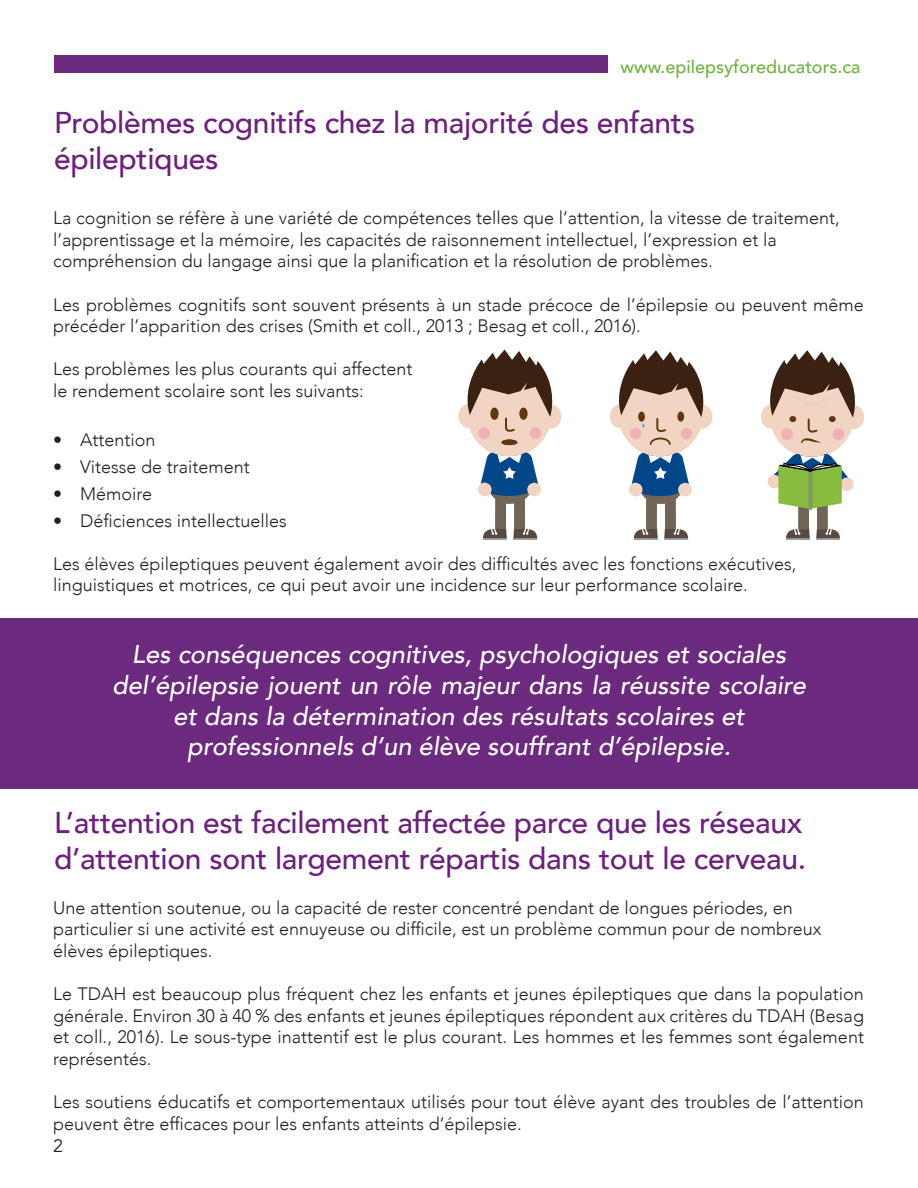
<style>
.page{position:relative;width:918px;height:1188px;background:#fff}
.page>*{position:absolute;margin:0;border:0;box-sizing:border-box;transform-origin:0 0}
.t1{font:500 30px/36px "Avenir";letter-spacing:-.01em;color:#6c1f7d}
.t2{font:italic 500 25.5px/30.6px "Avenir";color:#fff;text-align:center}
.t3{font:300 18px/21.6px "Avenir";color:#231f20}
.t4{font:500 18px "Avenir";color:#6cb43f}
.t5{font:18px "Avenir";color:#231f20}
</style>
<div class="page">
<div style="left:54px;top:55px;width:554px;height:18px;background:#6c2a7e"></div>
<div style="left:0;top:618px;width:918px;height:171px;background:#6b2a7d"></div>
<hr style="left:513px;top:538px;width:24px;height:2px;background:#939598">
<hr style="left:483px;top:538px;width:24px;height:2px;background:#939598">
<svg style="left:459px;top:350px;width:102px;height:188px"></svg>
<hr style="left:664px;top:538px;width:24px;height:2px;background:#939598">
<hr style="left:634px;top:538px;width:24px;height:2px;background:#939598">
<svg style="left:610px;top:350px;width:102px;height:188px"></svg>
<hr style="left:816px;top:538px;width:24px;height:2px;background:#939598">
<hr style="left:786px;top:538px;width:24px;height:2px;background:#939598">
<svg style="left:761px;top:350px;width:103px;height:188px"></svg>
<p class="t4" style="left:621px;top:51px;width:241px">www.epilepsyforeducators.ca</p>
<p class="t1" style="left:54px;top:103px;width:643px">Problèmes cognitifs chez la majorité des enfants</p>
<p class="t1" style="left:54px;top:139px;width:166px">épileptiques</p>
<p class="t3" style="left:53px;top:207px;width:788px">La cognition se réfère à une variété de compétences telles que l’attention, la vitesse de traitement,</p>
<p class="t3" style="left:53px;top:229px;width:725px">l’apprentissage et la mémoire, les capacités de raisonnement intellectuel, l’expression et la</p>
<p class="t3" style="left:53px;top:250px;width:661px">compréhension du langage ainsi que la planification et la résolution de problèmes.</p>
<p class="t3" style="left:53px;top:294px;width:812px">Les problèmes cognitifs sont souvent présents à un stade précoce de l’épilepsie ou peuvent même précéder l’apparition des crises (Smith et coll., 2013 ; Besag et coll., 2016).</p>
<p class="t3" style="left:53px;top:358px;width:361px">Les problèmes les plus courants qui affectent</p>
<p class="t3" style="left:53px;top:380px;width:312px">le rendement scolaire sont les suivants:</p>
<p class="t3" style="left:53px;top:429px;width:104px">• Attention</p>
<p class="t3" style="left:53px;top:456px;width:198px">• Vitesse de traitement</p>
<p class="t3" style="left:53px;top:483px;width:101px">• Mémoire</p>
<p class="t3" style="left:53px;top:510px;width:235px">• Déficiences intellectuelles</p>
<p class="t3" style="left:53px;top:553px;width:745px">Les élèves épileptiques peuvent également avoir des difficultés avec les fonctions exécutives,</p>
<p class="t3" style="left:53px;top:574px;width:696px">linguistiques et motrices, ce qui peut avoir une incidence sur leur performance scolaire.</p>
<p class="t2" style="left:132px;top:640px;width:656px">Les conséquences cognitives, psychologiques et sociales</p>
<p class="t2" style="left:112px;top:670px;width:695px">del’épilepsie jouent un rôle majeur dans la réussite scolaire et dans la détermination des résultats scolaires et</p>
<p class="t2" style="left:187px;top:732px;width:545px">professionnels d’un élève souffrant d’épilepsie.</p>
<p class="t1" style="left:54px;top:803px;width:754px">L’attention est facilement affectée parce que les réseaux d’attention sont largement répartis dans tout le cerveau.</p>
<p class="t3" style="left:53px;top:897px;width:741px">Une attention soutenue, ou la capacité de rester concentré pendant de longues périodes, en</p>
<p class="t3" style="left:53px;top:918px;width:770px">particulier si une activité est ennuyeuse ou difficile, est un problème commun pour de nombreux</p>
<p class="t3" style="left:53px;top:940px;width:161px">élèves épileptiques.</p>
<p class="t3" style="left:53px;top:983px;width:812px;text-align:justify">Le TDAH est beaucoup plus fréquent chez les enfants et jeunes épileptiques que dans la population générale. Environ 30 à 40 % des enfants et jeunes épileptiques répondent aux critères du TDAH (Besag et coll., 2016). Le sous-type inattentif est le plus courant. Les hommes et les femmes sont également représentés.</p>
<p class="t3" style="left:53px;top:1091px;width:812px">Les soutiens éducatifs et comportementaux utilisés pour tout élève ayant des troubles de l’attention peuvent être efficaces pour les enfants atteints d’épilepsie.</p>
<p class="t5" style="left:53px;top:1135px;width:12px">2</p>
</div>
